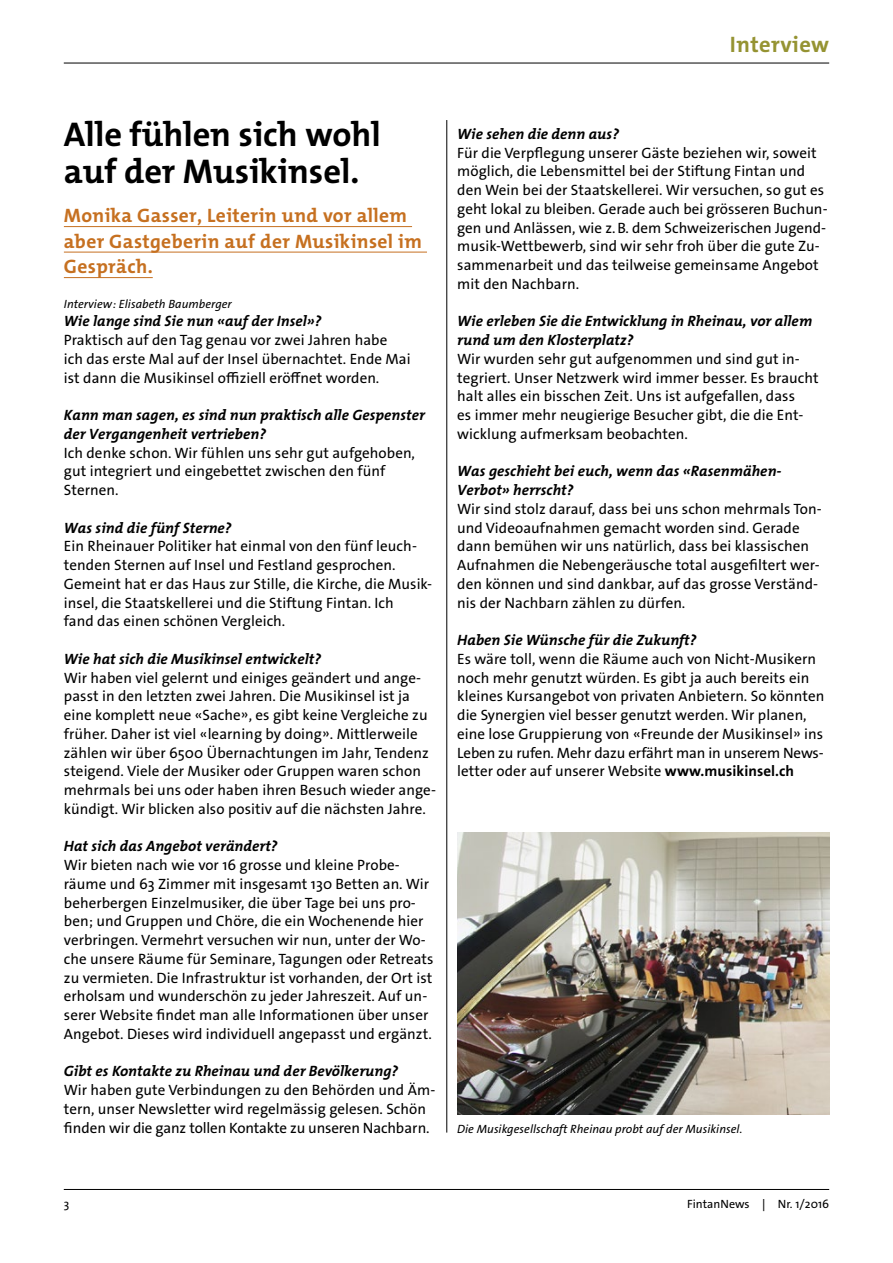
<style>
.page{position:relative;width:893px;height:1263px;background:#fff}
.page>*{position:absolute;margin:0;border:0;box-sizing:border-box;transform-origin:0 0}
.Titel{font:700 34.5px/37.5px "The Mix Os F";color:#000}
.Lauftext_10_12_5pt{font:700 22.5px "The Mix Os F";letter-spacing:.02em;color:#959332}
.Lead{font:700 19.5px/25.5px "The Mix Os F";letter-spacing:.02em;color:#c67020}
.Interview_Lauftext{font:15px/18.8px "The Sans Os F";letter-spacing:.005em;color:#000}
.Interview_Frage{font:italic 700 15px/18.8px "The Mix Os F";letter-spacing:.005em;color:#000}
.Bildlegende{font:italic 12px "The Sans Os F";letter-spacing:.005em;color:#000}
.Autor{font:italic 12px "The Sans Os F";letter-spacing:.005em;color:#000}
.Fusszeile_und_Pagina{font:12px "The Sans Os F";letter-spacing:.005em;color:#000}
.s1{font-weight:700}
</style>
<div class="page">
<hr style="left:64px;top:1189px;width:765px;height:1px;background:#000">
<hr style="left:64px;top:63px;width:765px;height:1px;background:#000">
<hr style="left:64px;top:226px;width:348px;height:1px;background:#c67020">
<hr style="left:64px;top:252px;width:363px;height:1px;background:#c67020">
<hr style="left:64px;top:277px;width:89px;height:1px;background:#c67020">
<img style="left:457px;top:833px;width:372px;height:281px">
<hr style="left:446px;top:120px;width:1px;height:1012px;background:#000">
<p class="Lauftext_10_12_5pt" style="left:730px;top:30px;width:101px">Interview</p>
<p class="Titel" style="left:64px;top:115px;width:318px">Alle fühlen sich wohl auf der Musikinsel.</p>
<p class="Lead" style="left:64px;top:203px;width:360px">Monika Gasser, Leiterin und vor allem aber Gastgeberin auf der Musikinsel im<br>Gespräch.</p>
<p class="Autor" style="left:64px;top:296px;width:169px">Interview: Elisabeth Baumberger</p>
<p class="Interview_Frage" style="left:64px;top:312px;width:259px">Wie lange sind Sie nun «auf der Insel»?</p>
<p class="Interview_Lauftext" style="left:64px;top:331px;width:348px">Praktisch auf den Tag genau vor zwei Jahren habe<br>ich das erste Mal auf der Insel übernachtet. Ende Mai ist dann die Musikinsel offiziell eröffnet worden.</p>
<p class="Interview_Frage" style="left:64px;top:406px;width:363px">Kann man sagen, es sind nun praktisch alle Gespenster der Vergangenheit vertrieben?</p>
<p class="Interview_Lauftext" style="left:64px;top:443px;width:352px">Ich denke schon. Wir fühlen uns sehr gut aufgehoben, gut integriert und eingebettet zwischen den fünf<br>Sternen.</p>
<p class="Interview_Frage" style="left:64px;top:518px;width:169px">Was sind die fünf Sterne?</p>
<p class="Interview_Lauftext" style="left:64px;top:537px;width:370px">Ein Rheinauer Politiker hat einmal von den fünf leuch&shy;tenden Sternen auf Insel und Festland gesprochen.<br>Gemeint hat er das Haus zur Stille, die Kirche, die Musik&shy;insel, die Staatskellerei und die Stiftung Fintan. Ich<br>fand das einen schönen Vergleich.</p>
<p class="Interview_Frage" style="left:64px;top:649px;width:259px">Wie hat sich die Musikinsel entwickelt?</p>
<p class="Interview_Lauftext" style="left:64px;top:668px;width:374px">Wir haben viel gelernt und einiges geändert und ange&shy;passt in den letzten zwei Jahren. Die Musikinsel ist ja eine komplett neue «Sache», es gibt keine Vergleiche zu früher. Daher ist viel «learning by doing». Mittlerweile zählen wir über 6500 Übernachtungen im Jahr, Tendenz steigend. Viele der Musiker oder Gruppen waren schon mehrmals bei uns oder haben ihren Besuch wieder ange&shy;kündigt. Wir blicken also positiv auf die nächsten Jahre.</p>
<p class="Interview_Frage" style="left:64px;top:837px;width:215px">Hat sich das Angebot verändert?</p>
<p class="Interview_Lauftext" style="left:64px;top:856px;width:371px">Wir bieten nach wie vor 16 grosse und kleine Probe&shy;räume und 63 Zimmer mit insgesamt 130 Betten an. Wir beherbergen Einzelmusiker, die über Tage bei uns pro&shy;ben; und Gruppen und Chöre, die ein Wochenende hier verbringen. Vermehrt versuchen wir nun, unter der Wo&shy;che unsere Räume für Seminare, Tagungen oder Retreats zu vermieten. Die Infrastruktur ist vorhanden, der Ort ist erholsam und wunderschön zu jeder Jahreszeit. Auf un&shy;serer Website findet man alle Informationen über unser Angebot. Dieses wird individuell angepasst und ergänzt.</p>
<p class="Interview_Frage" style="left:64px;top:1062px;width:336px">Gibt es Kontakte zu Rheinau und der Bevölkerung?</p>
<p class="Interview_Lauftext" style="left:64px;top:1081px;width:373px">Wir haben gute Verbindungen zu den Behörden und Äm&shy;tern, unser Newsletter wird regelmässig gelesen. Schön finden wir die ganz tollen Kontakte zu unseren Nachbarn.</p>
<p class="Interview_Frage" style="left:457px;top:124px;width:163px">Wie sehen die denn aus?</p>
<p class="Interview_Lauftext" style="left:457px;top:143px;width:372px">Für die Verpflegung unserer Gäste beziehen wir, soweit möglich, die Lebensmittel bei der Stiftung Fintan und den Wein bei der Staatskellerei. Wir versuchen, so gut es geht lokal zu bleiben. Gerade auch bei grösseren Buchun&shy;gen und Anlässen, wie z.B. dem Schweizerischen Jugend&shy;musik-Wettbewerb, sind wir sehr froh über die gute Zu&shy;sammenarbeit und das teilweise gemeinsame Angebot mit den Nachbarn.</p>
<p class="Interview_Frage" style="left:457px;top:312px;width:356px">Wie erleben Sie die Entwicklung in Rheinau, vor allem rund um den Klosterplatz?</p>
<p class="Interview_Lauftext" style="left:457px;top:349px;width:363px">Wir wurden sehr gut aufgenommen und sind gut in&shy;tegriert. Unser Netzwerk wird immer besser. Es braucht halt alles ein bisschen Zeit. Uns ist aufgefallen, dass<br>es immer mehr neugierige Besucher gibt, die die Ent&shy;wicklung aufmerksam beobachten.</p>
<p class="Interview_Frage" style="left:457px;top:462px;width:326px">Was geschieht bei euch, wenn das «Rasenmähen-<br>Verbot» herrscht?</p>
<p class="Interview_Lauftext" style="left:457px;top:499px;width:366px">Wir sind stolz darauf, dass bei uns schon mehrmals Ton&shy;und Videoaufnahmen gemacht worden sind. Gerade dann bemühen wir uns natürlich, dass bei klassischen Aufnahmen die Nebengeräusche total ausgefiltert wer&shy;den können und sind dankbar, auf das grosse Verständ&shy;nis der Nachbarn zählen zu dürfen.</p>
<p class="Interview_Frage" style="left:457px;top:631px;width:241px">Haben Sie Wünsche für die Zukunft?</p>
<p class="Interview_Lauftext" style="left:457px;top:649px;width:369px">Es wäre toll, wenn die Räume auch von Nicht-Musikern noch mehr genutzt würden. Es gibt ja auch bereits ein kleines Kursangebot von privaten Anbietern. So könnten die Synergien viel besser genutzt werden. Wir planen, eine lose Gruppierung von «Freunde der Musikinsel» ins Leben zu rufen. Mehr dazu erfährt man in unserem News&shy;letter oder auf unserer Website <span class="s1">www.musikinsel.ch</span></p>
<p class="Bildlegende" style="left:457px;top:1121px;width:287px">Die Musikgesellschaft Rheinau probt auf der Musikinsel.</p>
<p class="Fusszeile_und_Pagina" style="left:64px;top:1196px;width:7px">3</p>
<p class="Fusszeile_und_Pagina" style="left:687px;top:1196px;width:144px">FintanNews ↕ Nr. 1/2016</p>
</div>
